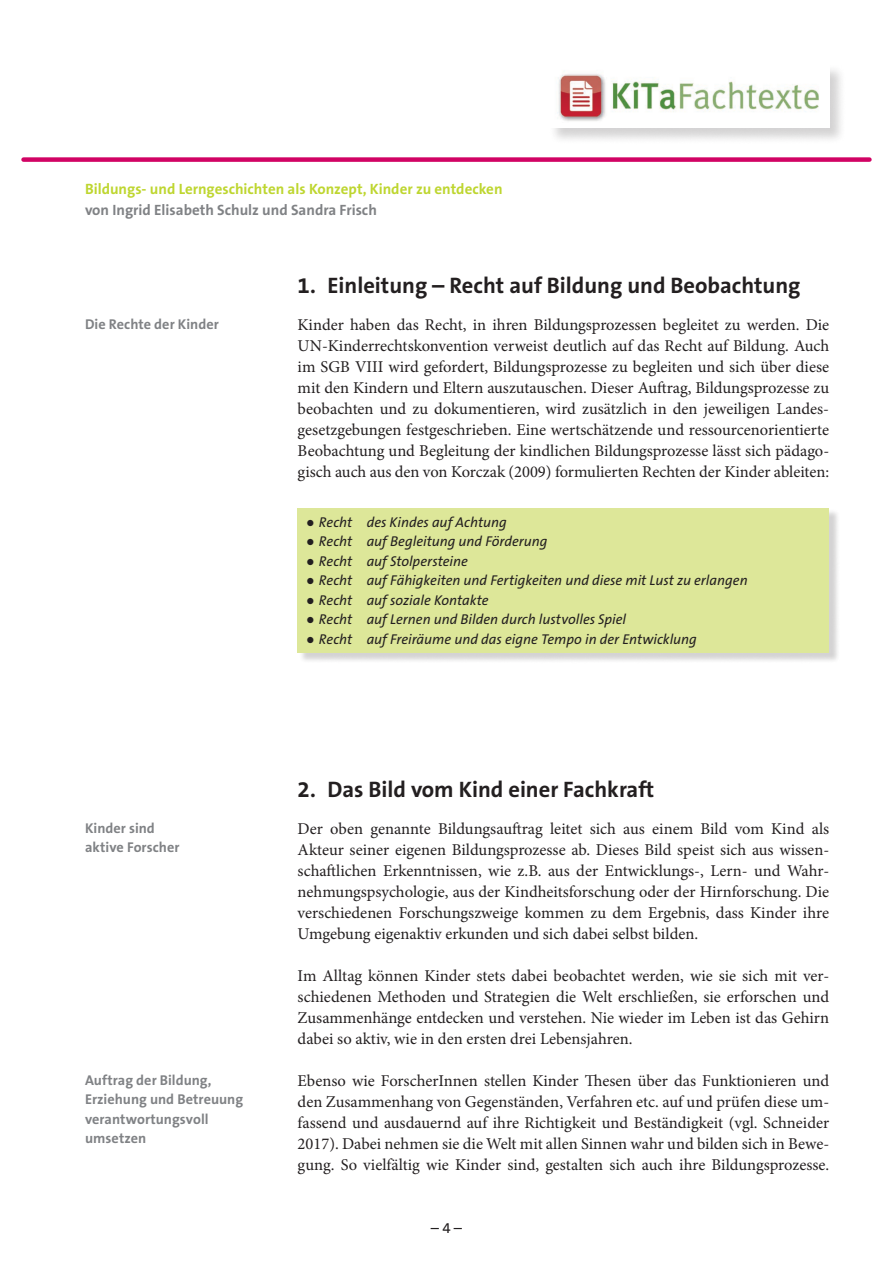
<style>
.page{position:relative;width:893px;height:1263px;background:#fff}
.page>*{position:absolute;margin:0;border:0;box-sizing:border-box;transform-origin:0 0}
.Überschrift_1{font:700 22.5px "The Sans B7";color:#231f20}
.Studientext-Fließtex{font:16.5px/21px "Minion Pro";color:#231f20;text-align:justify}
.t1{font:700 15px/21px "The Sans B7";color:#bed630}
.t2{font:15px "The Sans B5 Plain";color:#231f20}
.t3{font:italic 14.25px "The Sans B5 Plain";color:#231f20}
.t4{font:700 14.25px/19.5px "The Sans B7";letter-spacing:.005em;color:#808285}
.s1{color:#808285}
.s2{font-family:"Times New Roman";font-style:normal}
</style>
<div class="page">
<div style="left:24px;top:157px;width:845px;height:5px;background:#d10364"></div>
<div style="left:548px;top:63px;width:298px;height:82px;background:#231f20;opacity:.2"></div>
<img style="left:549px;top:64px;width:280px;height:64px">
<div style="left:299px;top:509px;width:541px;height:154px;background:#231f20;opacity:.2"></div>
<div style="left:298px;top:508px;width:531px;height:144px;background:#dde799"></div>
<p class="t1" style="left:85px;top:179px;width:419px">Bildungs- und Lerngeschichten als Konzept, Kinder zu entdecken <span class="s1">von Ingrid Elisabeth Schulz und Sandra Frisch</span></p>
<p class="t4" style="left:85px;top:314px;width:135px">Die Rechte der Kinder</p>
<p class="t4" style="left:85px;top:819px;width:96px">Kinder sind aktive Forscher</p>
<p class="t4" style="left:85px;top:1071px;width:160px">Auftrag der Bildung,<br>Erziehung und Betreuung verantwortungsvoll umsetzen</p>
<p class="Überschrift_1" style="left:298px;top:273px;width:504px">1. Einleitung – Recht auf Bildung und Beobachtung</p>
<p class="Studientext-Fließtex" style="left:298px;top:314px;width:533px">Kinder haben das Recht, in ihren Bildungsprozessen begleitet zu werden. Die UN-Kinderrechtskonvention verweist deutlich auf das Recht auf Bildung. Auch im SGB VIII wird gefordert, Bildungsprozesse zu begleiten und sich über diese mit den Kindern und Eltern auszutauschen. Dieser Auftrag, Bildungsprozesse zu beobachten und zu dokumentieren, wird zusätzlich in den jeweiligen Landes&shy;gesetzgebungen festgeschrieben. Eine wertschätzende und ressourcenorientierte Beobachtung und Begleitung der kindlichen Bildungsprozesse lässt sich pädago&shy;gisch auch aus den von Korczak (2009) formulierten Rechten der Kinder ableiten:</p>
<p class="t3" style="left:306px;top:514px;width:202px"><span class="s2">●</span> Recht des Kindes auf Achtung</p>
<p class="t3" style="left:306px;top:534px;width:243px"><span class="s2">●</span> Recht auf Begleitung und Förderung</p>
<p class="t3" style="left:306px;top:553px;width:163px"><span class="s2">●</span> Recht auf Stolpersteine</p>
<p class="t3" style="left:306px;top:573px;width:443px"><span class="s2">●</span> Recht auf Fähigkeiten und Fertigkeiten und diese mit Lust zu erlangen</p>
<p class="t3" style="left:306px;top:592px;width:184px"><span class="s2">●</span> Recht auf soziale Kontakte</p>
<p class="t3" style="left:306px;top:612px;width:322px"><span class="s2">●</span> Recht auf Lernen und Bilden durch lustvolles Spiel</p>
<p class="t3" style="left:306px;top:631px;width:392px"><span class="s2">●</span> Recht auf Freiräume und das eigne Tempo in der Entwicklung</p>
<p class="Überschrift_1" style="left:298px;top:777px;width:358px">2. Das Bild vom Kind einer Fachkraft</p>
<p class="Studientext-Fließtex" style="left:298px;top:818px;width:533px">Der oben genannte Bildungsauftrag leitet sich aus einem Bild vom Kind als Akteur seiner eigenen Bildungsprozesse ab. Dieses Bild speist sich aus wissen&shy;schaftlichen Erkenntnissen, wie z.B. aus der Entwicklungs-, Lern- und Wahr&shy;nehmungspsychologie, aus der Kindheitsforschung oder der Hirnforschung. Die verschiedenen Forschungszweige kommen zu dem Ergebnis, dass Kinder ihre Umgebung eigenaktiv erkunden und sich dabei selbst bilden.</p>
<p class="Studientext-Fließtex" style="left:298px;top:965px;width:533px">Im Alltag können Kinder stets dabei beobachtet werden, wie sie sich mit ver&shy;schiedenen Methoden und Strategien die Welt erschließen, sie erforschen und Zusammenhänge entdecken und verstehen. Nie wieder im Leben ist das Gehirn dabei so aktiv, wie in den ersten drei Lebensjahren.</p>
<p class="Studientext-Fließtex" style="left:298px;top:1070px;width:533px">Ebenso wie ForscherInnen stellen Kinder Thesen über das Funktionieren und den Zusammenhang von Gegenständen, Verfahren etc. auf und prüfen diese um&shy;fassend und ausdauernd auf ihre Richtigkeit und Beständigkeit (vgl. Schneider 2017). Dabei nehmen sie die Welt mit allen Sinnen wahr und bilden sich in Bewe&shy;gung. So vielfältig wie Kinder sind, gestalten sich auch ihre Bildungsprozesse.</p>
<p class="t2" style="left:431px;top:1219px;width:33px">– 4 –</p>
</div>
